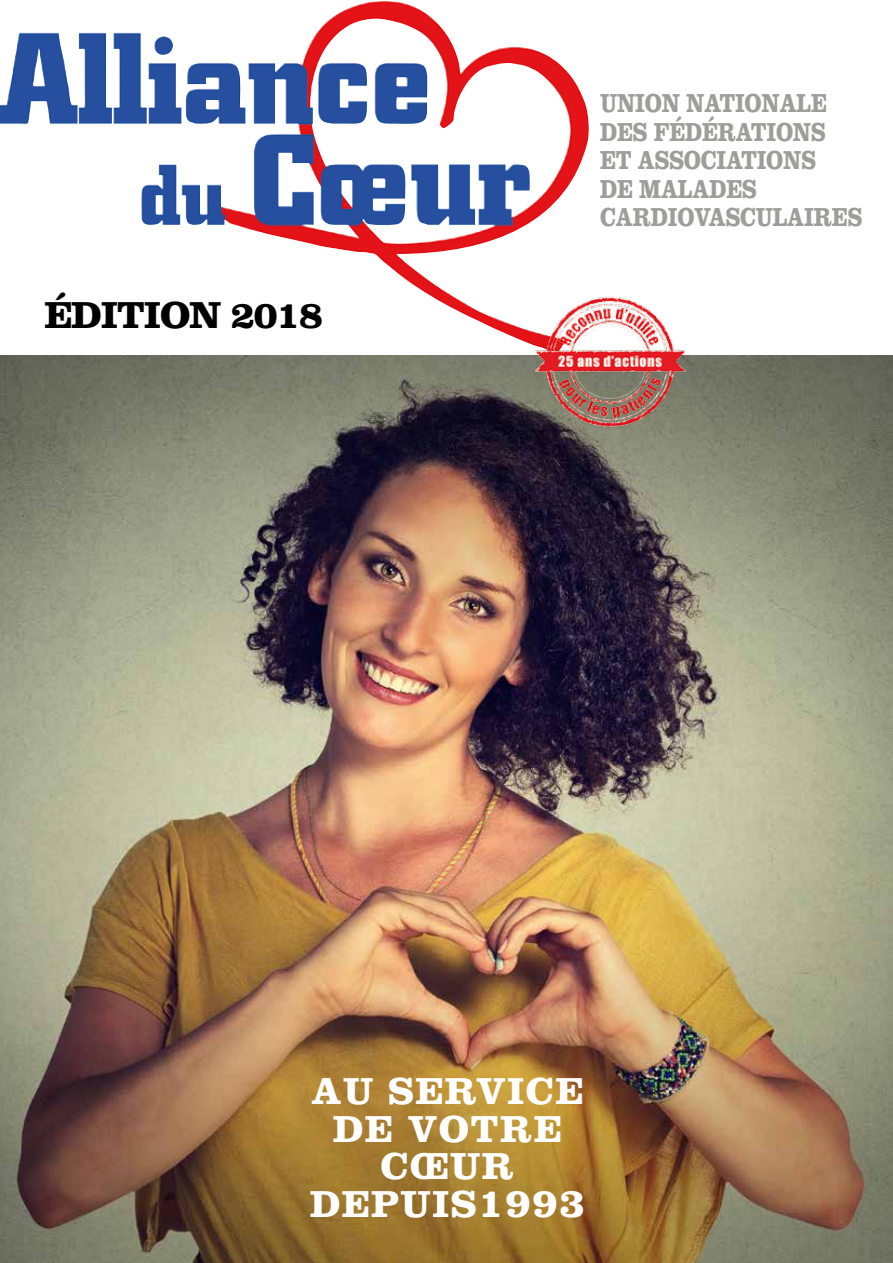
<style>
.page{position:relative;width:893px;height:1263px;background:#fff}
.page>*{position:absolute;margin:0;border:0;box-sizing:border-box;transform-origin:0 0}
.t1{font:700 39px/37.5px "Clarendon";letter-spacing:.035em;color:#fff;text-align:center}
.t2{font:700 39px "Clarendon";letter-spacing:-.03em;color:#000}
.t3{font:700 27px/28.5px "Clarendon";letter-spacing:-.01em;color:#9d9d9c;scale:.82 1}
.s1{font-size:42px}
</style>
<div class="page">
<img style="left:0;top:355px;width:893px;height:908px">
<img style="left:182px;top:1px;width:407px;height:330px">
<img style="left:500px;top:262px;width:221px;height:198px">
<h1 class="t2" style="left:45px;top:292px;width:280px">ÉDITION 2018</h1>
<p class="t3" style="left:600px;top:88px;width:321px">UNION NATIONALE<br>DES FÉDÉRATIONS<br>ET ASSOCIATIONS<br>DE MALADES<br>CARDIOVASCULAIRES</p>
<h1 class="t1" style="left:310px;top:1072px;width:276px">AU SERVICE<br>DE VOTRE<br>CŒUR<br>DEPUIS<span class="s1">1993</span></h1>
</div>
